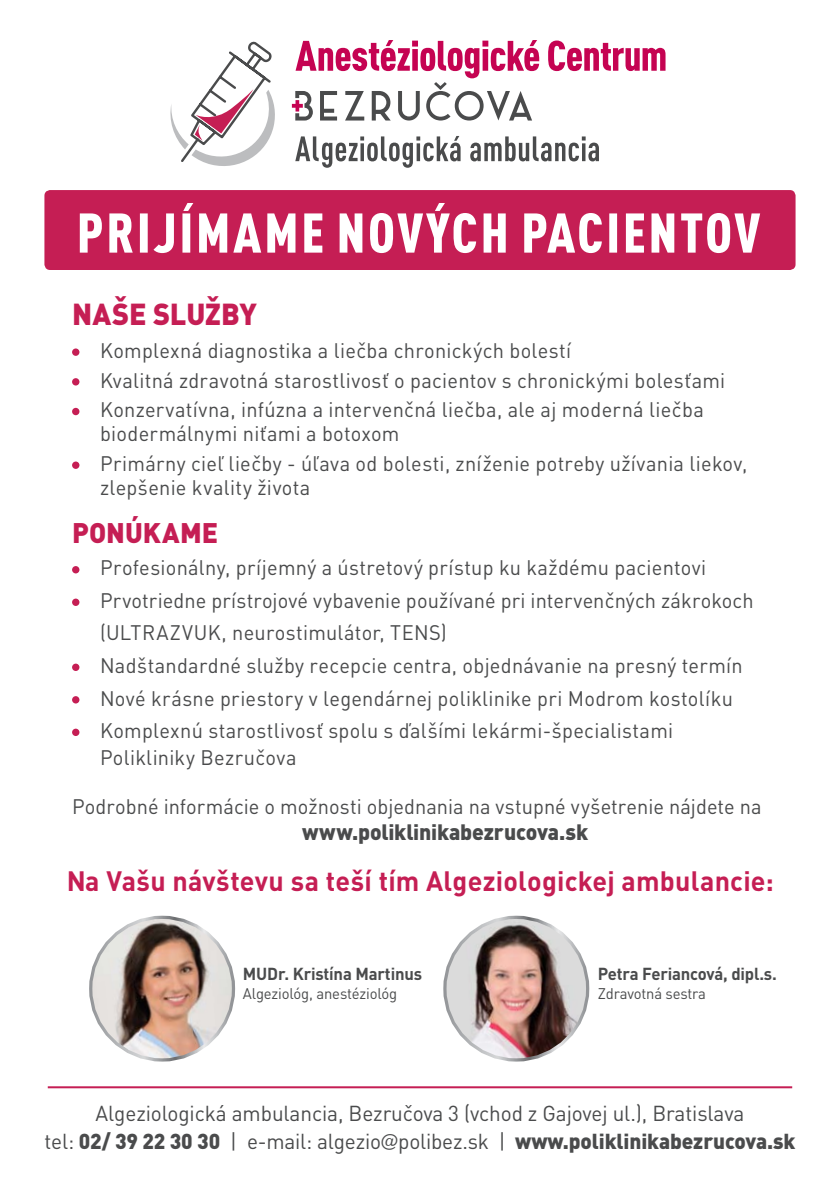
<style>
.page{position:relative;width:840px;height:1191px;background:#fff}
.page>*{position:absolute;margin:0;border:0;box-sizing:border-box;transform-origin:0 0}
.t1{font:900 30px "DIN Pro";letter-spacing:-.005em;color:#c51e54;scale:.96 1}
.t2{font:900 28px "DIN Pro";letter-spacing:.005em;color:#c51e54;scale:.96 1}
.t3{font:700 27.6px "DIN Pro";letter-spacing:.01em;color:#c51e54}
.t4{font:900 22px "DIN Pro";letter-spacing:-.01em;color:#4a4b4c;scale:.96 1}
.t5{font:21.4px/28px "DIN Pro";letter-spacing:-.005em;color:#4a4b4c;text-align:center}
.t6{font:20.8px/32.6px "DIN Pro";letter-spacing:.015em;color:#4a4b4c;scale:.96 1}
.t7{font:700 17.2px "DIN Pro";letter-spacing:-.01em;color:#4a4b4c}
.t8{font:15.2px "DIN Pro";letter-spacing:-.01em;color:#4a4b4c}
.s1{font-weight:900}
.s2{font-family:"Swiss 721 AT";font-size:18px}
</style>
<div class="page">
<div style="left:44px;top:190px;width:751px;height:80px;background:#c51e54;border-radius:6px"></div>
<svg style="left:80px;top:203px;width:679px;height:50px"></svg>
<div style="left:72px;top:348px;width:7px;height:8px;background:#c51e54;border-radius:50%"></div>
<div style="left:72px;top:378px;width:7px;height:7px;background:#c51e54;border-radius:50%"></div>
<div style="left:72px;top:408px;width:7px;height:7px;background:#c51e54;border-radius:50%"></div>
<div style="left:72px;top:461px;width:7px;height:8px;background:#c51e54;border-radius:50%"></div>
<div style="left:72px;top:566px;width:7px;height:7px;background:#c51e54;border-radius:50%"></div>
<div style="left:72px;top:598px;width:7px;height:8px;background:#c51e54;border-radius:50%"></div>
<div style="left:72px;top:663px;width:7px;height:8px;background:#c51e54;border-radius:50%"></div>
<div style="left:72px;top:696px;width:7px;height:7px;background:#c51e54;border-radius:50%"></div>
<div style="left:72px;top:728px;width:7px;height:8px;background:#c51e54;border-radius:50%"></div>
<hr style="left:48px;top:1086px;width:743px;height:2px;background:#c51e54">
<img style="left:445px;top:919px;width:142px;height:141px">
<div style="left:443px;top:915px;width:146px;height:146px;border:3px solid #fff;border-radius:50%"></div>
<img style="left:91px;top:919px;width:142px;height:141px">
<div style="left:89px;top:915px;width:146px;height:146px;border:3px solid #fff;border-radius:50%"></div>
<svg style="left:170px;top:42px;width:105px;height:124px"></svg>
<svg style="left:292px;top:40px;width:373px;height:128px"></svg>
<h1 class="t1" style="left:72px;top:294px;width:194px">Naše služby</h1>
<p class="t6" style="left:100px;top:335px;width:652px;line-height:29.6px">Komplexná diagnostika a liečba chronických bolestí<br>Kvalitná zdravotná starostlivosť o pacientov s chronickými bolesťami<br>Konzervatívna, infúzna a intervenčná liečba, ale aj moderná liečba</p>
<p class="t6" style="left:100px;top:418px;width:675px;line-height:29.6px">biodermálnymi niťami a botoxom<br>Primárny cieľ liečby - úľava od bolesti, zníženie potreby užívania liekov,</p>
<p class="t6" style="left:100px;top:470px;width:220px">zlepšenie kvality života</p>
<h2 class="t2" style="left:72px;top:514px;width:153px">Ponúkame</h2>
<p class="t6" style="left:100px;top:551px;width:682px">Profesionálny, príjemný a ústretový prístup ku každému pacientovi Prvotriedne prístrojové vybavenie používané pri intervenčných zákrokoch (ULTRAZVUK, neurostimulátor, TENS)<br>Nadštandardné služby recepcie centra, objednávanie na presný termín Nové krásne priestory v legendárnej poliklinike pri Modrom kostolíku Komplexnú starostlivosť spolu s ďalšími lekármi-špecialistami</p>
<p class="t6" style="left:100px;top:740px;width:206px">Polikliniky Bezručova</p>
<p class="t6" style="left:72px;top:789px;width:719px">Podrobné informácie o možnosti objednania na vstupné vyšetrenie nájdete na</p>
<p class="t4" style="left:302px;top:816px;width:299px">www.poliklinikabezrucova.sk</p>
<h3 class="t3" style="left:66px;top:862px;width:709px">Na Vašu návštevu sa teší tím Algeziologickej ambulancie:</h3>
<p class="t7" style="left:243px;top:962px;width:181px">MUDr. Kristína Martinus</p>
<p class="t8" style="left:243px;top:983px;width:156px">Algeziológ, anestéziológ</p>
<p class="t7" style="left:597px;top:962px;width:180px">Petra Feriancová, dipl.s.</p>
<p class="t8" style="left:597px;top:983px;width:110px">Zdravotná sestra</p>
<p class="t5" style="left:45px;top:1098px;width:751px">Algeziologická ambulancia, Bezručova 3 (vchod z Gajovej ul.), Bratislava<br>tel: <span class="s1">02/ 39 22 30 30</span> | e-mail: algezio<span class="s2">@</span>polibez.sk | <span class="s1">www.poliklinikabezrucova.sk</span></p>
</div>
